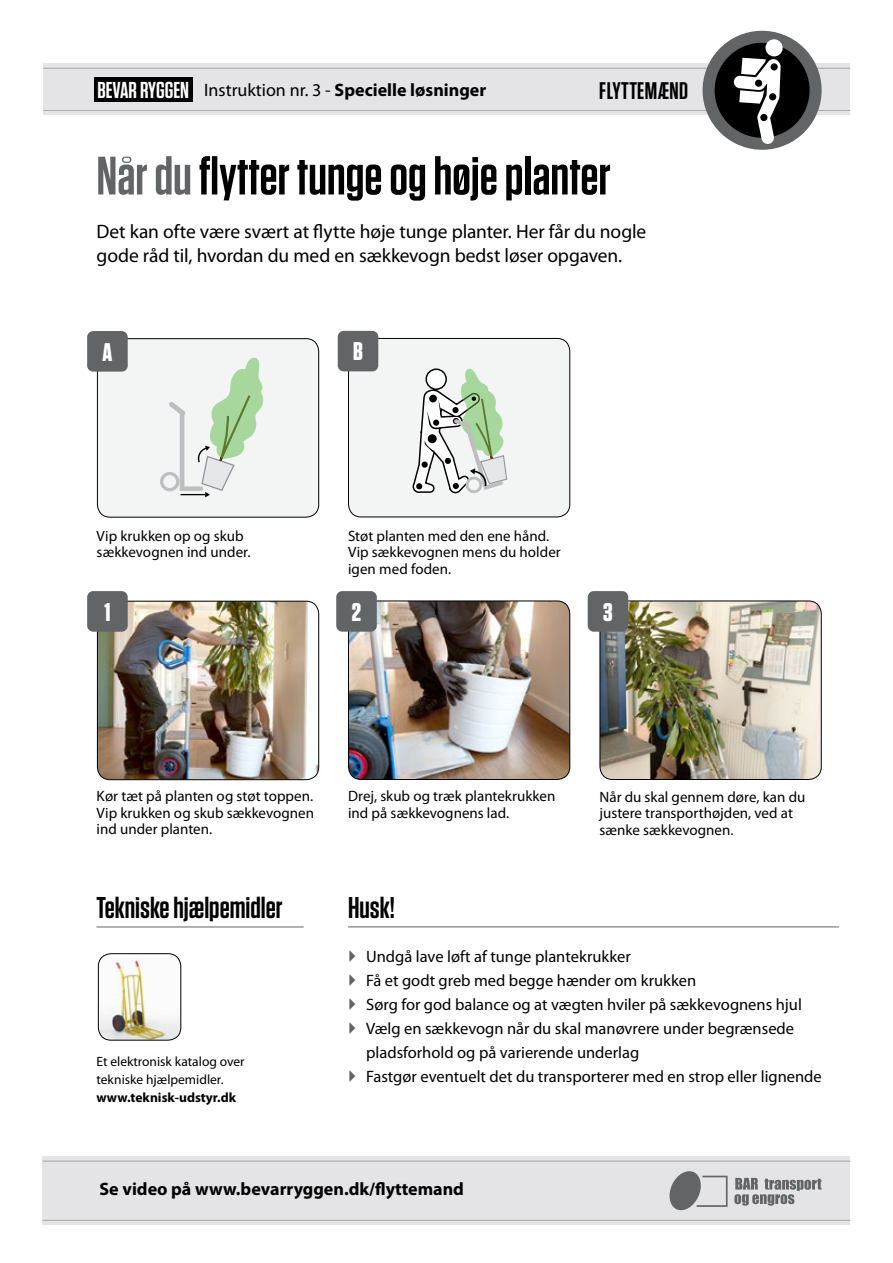
<style>
.page{position:relative;width:893px;height:1263px;background:#fff}
.page>*{position:absolute;margin:0;border:0;box-sizing:border-box;transform-origin:0 0}
.t1{font:600 54px "Tungsten";color:#000}
.t2{font:600 30px "Tungsten";color:#000}
.t3{font:700 25.5px "Tungsten";color:#fff}
.t4{font:600 24px "Tungsten";letter-spacing:.02em;color:#000}
.t5{font:19.5px/24px "Myriad Pro";letter-spacing:-.005em;color:#000}
.t6{font:700 18px "Myriad Pro";color:#000}
.t7{font:16.5px/24px "Myriad Pro";color:#000}
.t8{font:15px/16.5px "Myriad Pro";color:#000}
.t9{font:13.5px/18px "Myriad Pro";color:#000}
.t10{font:700 13.5px "Myriad Pro";color:#000}
.s1{font-family:"Tungsten";font-weight:600;font-size:22.95px;color:#fff}
.s2{font-weight:400}
.s3{color:#636466}
</style>
<div class="page">
<div style="left:44px;top:64px;width:806px;height:51px;background:#e4e4e6"></div>
<hr style="left:44px;top:68px;width:806px;height:1px;background:#636466">
<hr style="left:44px;top:110px;width:806px;height:1px;background:#636466">
<div style="left:43px;top:1157px;width:807px;height:68px;background:#e4e4e6"></div>
<hr style="left:43px;top:1161px;width:807px;height:1px;background:#636466">
<hr style="left:43px;top:1220px;width:807px;height:1px;background:#636466">
<hr style="left:96px;top:926px;width:208px;height:1px;background:#636466">
<img style="left:99px;top:958px;width:82px;height:82px">
<div style="left:98px;top:953px;width:83px;height:87px;border:1px solid #000;border-radius:13px"></div>
<svg style="left:694px;top:30px;width:136px;height:120px"></svg>
<hr style="left:348px;top:926px;width:491px;height:1px;background:#636466">
<svg style="left:734px;top:1178px;width:88px;height:28px"></svg>
<svg style="left:669px;top:1171px;width:59px;height:40px"></svg>
<div style="left:94px;top:77px;width:99px;height:25px;background:#000"></div>
<div style="left:97px;top:339px;width:222px;height:178px;background:#f3f4f4;border-radius:13px"></div>
<svg style="left:160px;top:358px;width:103px;height:139px"></svg>
<div style="left:97px;top:338px;width:222px;height:179px;border:1px solid #000;border-radius:13px"></div>
<div style="left:348px;top:338px;width:222px;height:179px;background:#f3f4f4;border-radius:13px"></div>
<svg style="left:412px;top:368px;width:96px;height:126px"></svg>
<div style="left:348px;top:338px;width:222px;height:179px;border:1px solid #000;border-radius:13px"></div>
<div style="left:87px;top:331px;width:41px;height:41px;background:#636466;border-radius:6px"></div>
<div style="left:338px;top:331px;width:40px;height:40px;background:#636466;border-radius:6px"></div>
<img style="left:97px;top:601px;width:222px;height:179px">
<div style="left:97px;top:601px;width:222px;height:179px;border:1px solid #000;border-radius:13px"></div>
<img style="left:348px;top:601px;width:222px;height:178px">
<div style="left:348px;top:601px;width:222px;height:179px;border:1px solid #000;border-radius:13px"></div>
<img style="left:600px;top:601px;width:221px;height:178px">
<div style="left:600px;top:601px;width:222px;height:179px;border:1px solid #000;border-radius:13px"></div>
<div style="left:87px;top:591px;width:41px;height:41px;background:#636466;border-radius:6px"></div>
<div style="left:336px;top:591px;width:41px;height:41px;background:#636466;border-radius:6px"></div>
<div style="left:588px;top:591px;width:40px;height:41px;background:#636466;border-radius:6px"></div>
<p class="t6" style="left:97px;top:78px;width:390px"><span class="s1">BEVAR RYGGEN</span> <span class="s2">Instruktion nr. 3 -</span> Specielle løsninger</p>
<h3 class="t4" style="left:599px;top:78px;width:91px">FLYTTEMÆND</h3>
<h1 class="t1" style="left:96px;top:147px;width:516px"><span class="s3">Når du</span> flytter tunge og høje planter</h1>
<h3 class="t5" style="left:97px;top:219px;width:551px">Det kan ofte være svært at flytte høje tunge planter. Her får du nogle gode råd til, hvordan du med en sækkevogn bedst løser opgaven.</h3>
<h3 class="t3" style="left:103px;top:338px;width:11px">A</h3>
<h3 class="t3" style="left:353px;top:338px;width:11px">B</h3>
<p class="t8" style="left:97px;top:527px;width:155px">Vip krukken op og skub sækkevognen ind under.</p>
<p class="t8" style="left:348px;top:527px;width:214px">Støt planten med den ene hånd.<br>Vip sækkevognen mens du holder igen med foden.</p>
<h3 class="t3" style="left:104px;top:598px;width:7px">1</h3>
<h3 class="t3" style="left:352px;top:598px;width:11px">2</h3>
<h3 class="t3" style="left:603px;top:598px;width:11px">3</h3>
<p class="t8" style="left:97px;top:788px;width:219px;text-align:justify">Kør tæt på planten og støt toppen.<br>Vip krukken og skub sækkevognen ind under planten.</p>
<p class="t8" style="left:348px;top:788px;width:209px">Drej, skub og træk plantekrukken ind på sækkevognens lad.</p>
<p class="t8" style="left:600px;top:788px;width:207px">Når du skal gennem døre, kan du justere transporthøjden, ved at sænke sækkevognen.</p>
<h2 class="t2" style="left:96px;top:892px;width:188px">Tekniske hjælpemidler</h2>
<p class="t9" style="left:96px;top:1052px;width:150px">Et elektronisk katalog over tekniske hjælpemidler.</p>
<p class="t10" style="left:96px;top:1088px;width:141px">www.teknisk-udstyr.dk</p>
<h2 class="t2" style="left:348px;top:892px;width:48px">Husk!</h2>
<p class="t7" style="left:366px;top:944px;width:457px">Undgå lave løft af tunge plantekrukker<br>Få et godt greb med begge hænder om krukken<br>Sørg for god balance og at vægten hviler på sækkevognens hjul Vælg en sækkevogn når du skal manøvrere under begrænsede pladsforhold og på varierende underlag<br>Fastgør eventuelt det du transporterer med en strop eller lignende</p>
<p class="t6" style="left:99px;top:1177px;width:366px">Se video på www.bevarryggen.dk/flyttemand</p>
</div>
